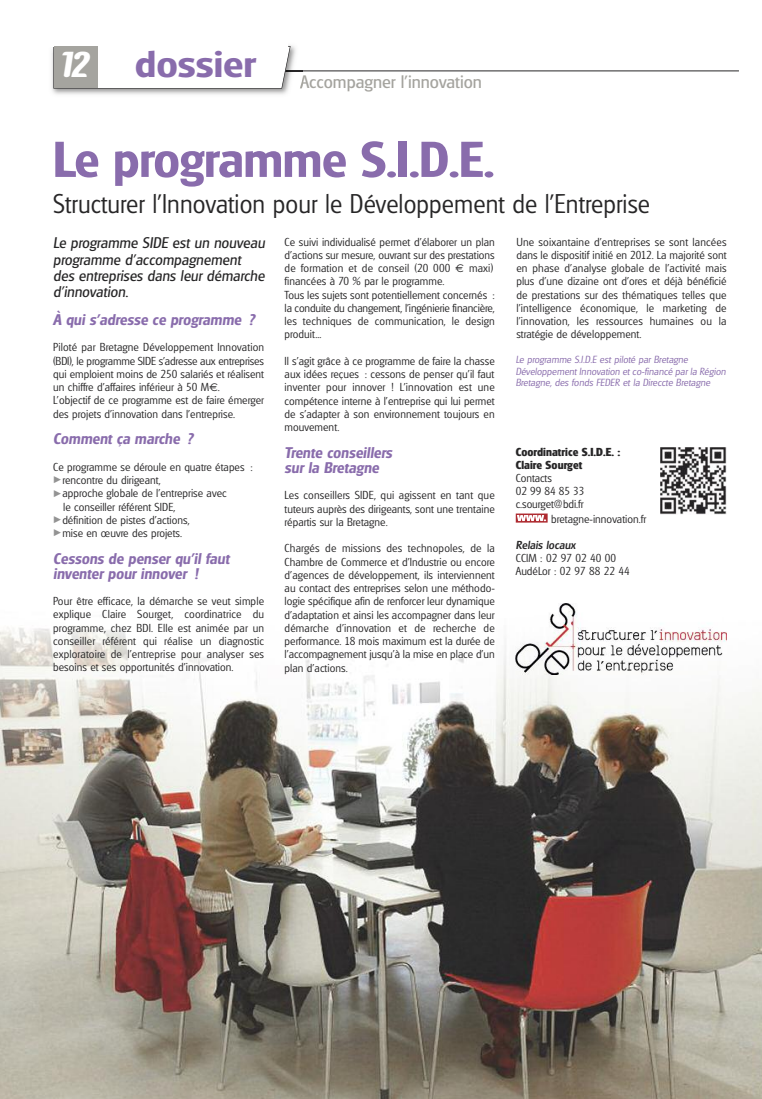
<style>
.page{position:relative;width:762px;height:1099px;background:#fff}
.page>*{position:absolute;margin:0;border:0;box-sizing:border-box;transform-origin:0 0}
.t1{font:600 48.75px "Glasgow";letter-spacing:-.01em;color:#896cac;scale:1.04 1}
.t2{font:600 36px "Glasgow";color:#896cac;scale:1.14 1}
.t3{font:300 26.25px "Glasgow";letter-spacing:.005em;color:#272627;scale:.96 1}
.t4{font:17.5px "Glasgow";color:#a5a49f}
.t5{font:italic 600 15px/15px "Glasgow";letter-spacing:.005em;color:#896cac}
.t6{font:italic 15px/16.2px "Glasgow";letter-spacing:.005em;color:#272627}
.t7{font:300 11.25px/13.2px "Glasgow";letter-spacing:.005em;color:#272627;text-align:justify}
.t8{font:700 11.25px/13.1px "Glasgow";letter-spacing:.005em;color:#272627}
.t9{font:italic 500 11.25px "Glasgow";letter-spacing:.005em;color:#272627}
.t10{font:italic 300 10px/11.2px "Glasgow";letter-spacing:.005em;color:#896cac}
.s1{font-family:"Hangover";font-weight:700;font-size:39.38px;color:#fff}
.s2{font-family:"Euro Sans";font-weight:400}
.s3{font-family:"Linotype Tapestry Triangle";font-weight:400;font-size:8.75px;color:#939393}
</style>
<div class="page">
<img style="left:0;top:627px;width:762px;height:471px">
<hr style="left:56px;top:71px;width:683px;height:1px;background:#272627">
<img style="left:51px;top:45px;width:251px;height:50px">
<svg style="left:300px;top:81px;width:2px;height:8px"></svg>
<svg style="left:53px;top:46px;width:238px;height:43px"></svg>
<div style="left:54px;top:41px;width:234px;height:13px;background:#fff"></div>
<div style="left:54px;top:46px;width:44px;height:42px;background:#a5a49f"></div>
<div style="left:0;top:0;width:53px;height:46px;background:#fff"></div>
<img style="left:660px;top:448px;width:66px;height:66px">
<img style="left:516px;top:603px;width:210px;height:71px">
<svg style="left:516px;top:513px;width:32px;height:9px"></svg>
<h2 class="t2" style="left:61px;top:44px;width:172px"><span class="s1">12</span> dossier</h2>
<h3 class="t4" style="left:300px;top:72px;width:183px">Accompagner l’innovation</h3>
<h1 class="t1" style="left:53px;top:131px;width:426px">Le programme S.I.D.E.</h1>
<h3 class="t3" style="left:53px;top:189px;width:623px">Structurer l’Innovation pour le Développement de l’Entreprise</h3>
<h3 class="t6" style="left:53px;top:235px;width:213px">Le programme SIDE est un nouveau programme d’accompagnement des entreprises dans leur démarche d’innovation.</h3>
<h3 class="t5" style="left:53px;top:312px;width:203px">À qui s’adresse ce programme ?</h3>
<p class="t7" style="left:53px;top:341px;width:212px;text-align:left">Piloté par Bretagne Développement Innovation (BDI), le programme SIDE s’adresse aux entreprises qui emploient moins de 250 salariés et réalisent un chiffre d’affaires inférieur à 50 M<span class="s2">€</span>.<br>L’objectif de ce programme est de faire émerger des projets d’innovation dans l’entreprise.</p>
<h3 class="t5" style="left:53px;top:431px;width:141px">Comment ça marche ?</h3>
<p class="t7" style="left:53px;top:460px;width:201px">Ce programme se déroule en quatre étapes :</p>
<p class="t7" style="left:53px;top:473px;width:109px"><span class="s3">A</span>rencontre du dirigeant,</p>
<p class="t7" style="left:53px;top:487px;width:175px"><span class="s3">A</span>approche globale de l’entreprise avec</p>
<p class="t7" style="left:63px;top:500px;width:114px">le conseiller référent SIDE,</p>
<p class="t7" style="left:53px;top:513px;width:138px"><span class="s3">A</span>définition de pistes d’actions,</p>
<p class="t7" style="left:53px;top:526px;width:131px"><span class="s3">A</span>mise en œuvre des projets.</p>
<h3 class="t5" style="left:53px;top:551px;width:178px">Cessons de penser qu’il faut inventer pour innover !</h3>
<p class="t7" style="left:53px;top:594px;width:212px">Pour être efficace, la démarche se veut simple explique Claire Sourget, coordinatrice du programme, chez BDI. Elle est animée par un conseiller référent qui réalise un diagnostic exploratoire de l’entreprise pour analyser ses besoins et ses opportunités d’innovation.</p>
<p class="t7" style="left:285px;top:235px;width:212px;text-align:left">Ce suivi individualisé permet d’élaborer un plan d’actions sur mesure, ouvrant sur des prestations de formation et de conseil (20 000 <span class="s2">€</span> maxi) financées à 70 % par le programme.<br>Tous les sujets sont potentiellement concernés : la conduite du changement, l’ingénierie financière, les techniques de communication, le design produit...</p>
<p class="t7" style="left:285px;top:354px;width:212px">Il s’agit grâce à ce programme de faire la chasse aux idées reçues : cessons de penser qu’il faut inventer pour innover ! L’innovation est une compétence interne à l’entreprise qui lui permet de s’adapter à son environnement toujours en mouvement.</p>
<h3 class="t5" style="left:285px;top:445px;width:109px">Trente conseillers sur la Bretagne</h3>
<p class="t7" style="left:285px;top:488px;width:212px">Les conseillers SIDE, qui agissent en tant que tuteurs auprès des dirigeants, sont une trentaine répartis sur la Bretagne.</p>
<p class="t7" style="left:285px;top:541px;width:212px">Chargés de missions des technopoles, de la Chambre de Commerce et d’Industrie ou encore d’agences de développement, ils interviennent au contact des entreprises selon une méthodo&shy;logie spécifique afin de renforcer leur dynamique d’adaptation et ainsi les accompagner dans leur démarche d’innovation et de recherche de performance. 18 mois maximum est la durée de l’accompagnement jusqu’à la mise en place d’un plan d’actions.</p>
<p class="t7" style="left:516px;top:235px;width:212px">Une soixantaine d’entreprises se sont lancées dans le dispositif initié en 2012. La majorité sont en phase d’analyse globale de l’activité mais plus d’une dizaine ont d’ores et déjà bénéficié de prestations sur des thématiques telles que l’intelligence économique, le marketing de l’innovation, les ressources humaines ou la stratégie de développement.</p>
<p class="t10" style="left:516px;top:354px;width:212px">Le programme S.I.D.E est piloté par Bretagne<br>Développement Innovation et co-financé par la Région<br>Bretagne, des fonds FEDER et la Direccte Bretagne</p>
<p class="t8" style="left:516px;top:445px;width:106px">Coordinatrice S.I.D.E. :<br>Claire Sourget</p>
<p class="t7" style="left:516px;top:471px;width:70px;text-align:left">Contacts<br>02 99 84 85 33 c.sourget@bdi.fr</p>
<p class="t7" style="left:551px;top:512px;width:97px">bretagne-innovation.fr</p>
<p class="t9" style="left:516px;top:538px;width:61px">Relais locaux</p>
<p class="t7" style="left:516px;top:551px;width:116px">CCIM : 02 97 02 40 00<br>AudéLor : 02 97 88 22 44</p>
</div>
